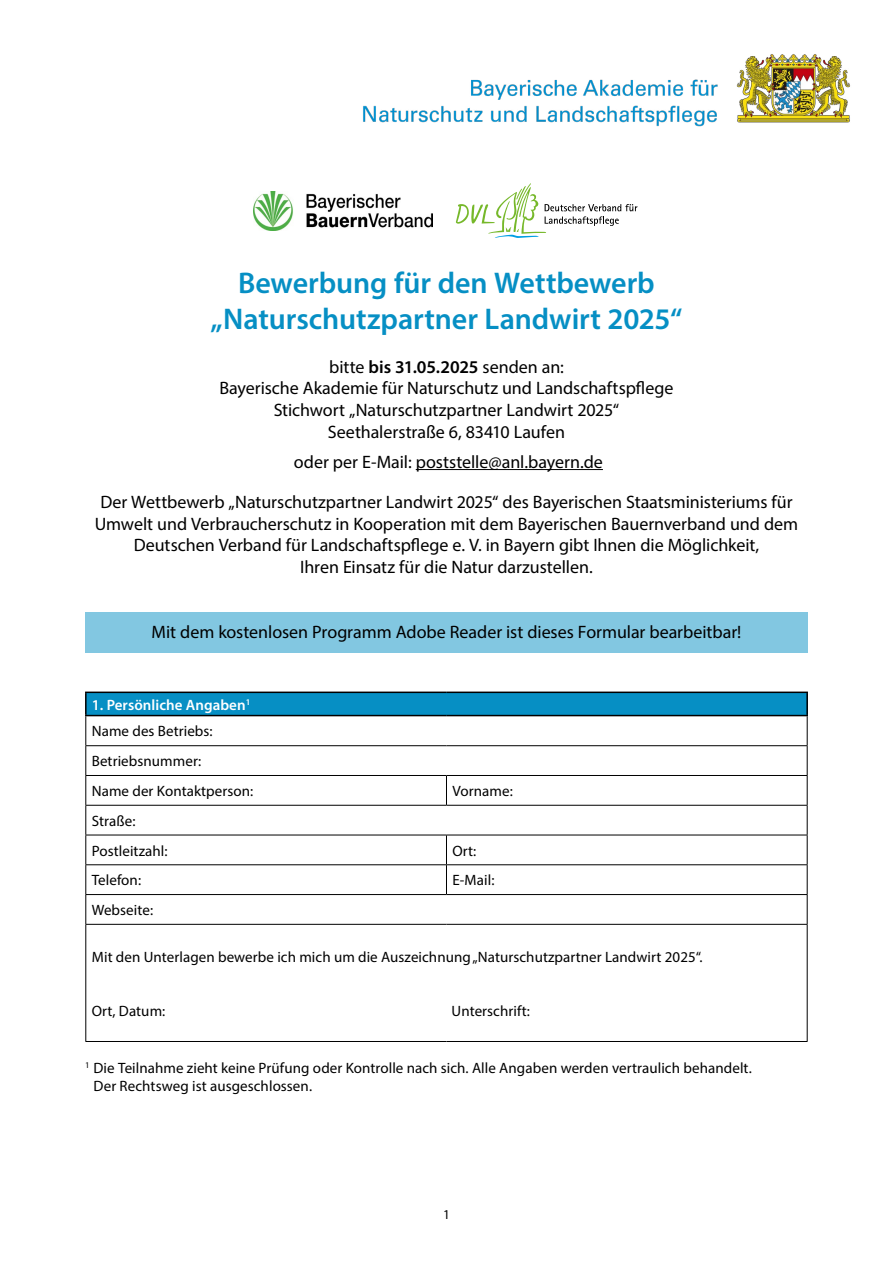
<style>
.page{position:relative;width:893px;height:1263px;background:#fff}
.page>*{position:absolute;margin:0;border:0;box-sizing:border-box;transform-origin:0 0}
.t1{font:600 30px "Myriad Pro";letter-spacing:-.005em;color:#068fc4}
.t2{font:18px/21.6px "Myriad Pro";color:#000;text-align:center}
.t3{font:15px/18px "Myriad Pro";letter-spacing:.005em;color:#000}
.t4{font:600 15px "Myriad Pro";letter-spacing:.005em;color:#fff}
.t5{font:13.5px "Myriad Pro";color:#000}
.s1{font-weight:600}
</style>
<div class="page">
<div style="left:85px;top:612px;width:723px;height:41px;background:#82c7e1"></div>
<img style="left:736px;top:54px;width:114px;height:69px">
<img style="left:363px;top:79px;width:355px;height:48px">
<hr style="left:416px;top:469px;width:187px;height:1px;background:#000">
<div style="left:86px;top:692px;width:721px;height:23px;background:#068fc4"></div>
<hr style="left:85px;top:691px;width:361px;height:2px;background:#000">
<hr style="left:85px;top:693px;width:2px;height:22px;background:#000">
<hr style="left:446px;top:691px;width:362px;height:2px;background:#000">
<hr style="left:806px;top:693px;width:2px;height:22px;background:#000">
<hr style="left:85px;top:715px;width:361px;height:1px;background:#000">
<hr style="left:446px;top:715px;width:362px;height:1px;background:#000">
<hr style="left:85px;top:745px;width:361px;height:1px;background:#000">
<hr style="left:446px;top:745px;width:361px;height:1px;background:#000">
<hr style="left:85px;top:775px;width:361px;height:1px;background:#000">
<hr style="left:446px;top:775px;width:361px;height:1px;background:#000">
<svg style="left:446px;top:776px;width:1px;height:29px"></svg>
<hr style="left:85px;top:805px;width:361px;height:1px;background:#000">
<hr style="left:446px;top:805px;width:361px;height:1px;background:#000">
<hr style="left:85px;top:835px;width:361px;height:1px;background:#000">
<hr style="left:446px;top:835px;width:361px;height:1px;background:#000">
<hr style="left:85px;top:864px;width:361px;height:1px;background:#000">
<hr style="left:446px;top:864px;width:361px;height:1px;background:#000">
<svg style="left:446px;top:835px;width:1px;height:59px"></svg>
<hr style="left:85px;top:894px;width:361px;height:1px;background:#000">
<svg style="left:85px;top:716px;width:1px;height:208px"></svg>
<hr style="left:446px;top:894px;width:361px;height:1px;background:#000">
<svg style="left:807px;top:716px;width:1px;height:208px"></svg>
<hr style="left:85px;top:924px;width:361px;height:1px;background:#000">
<hr style="left:85px;top:925px;width:1px;height:116px;background:#000">
<hr style="left:446px;top:924px;width:361px;height:1px;background:#000">
<hr style="left:807px;top:925px;width:1px;height:116px;background:#000">
<hr style="left:85px;top:1041px;width:361px;height:1px;background:#000">
<hr style="left:446px;top:1041px;width:361px;height:1px;background:#000">
<img style="left:254px;top:191px;width:178px;height:40px">
<svg style="left:456px;top:183px;width:181px;height:55px"></svg>
<p class="t1" style="left:238px;top:263px;width:418px">Bewerbung für den Wettbewerb</p>
<p class="t1" style="left:211px;top:299px;width:473px">„Naturschutzpartner Landwirt 2025“</p>
<p class="t2" style="left:329px;top:356px;width:236px">bitte <span class="s1">bis 31.05.2025</span> senden an:</p>
<p class="t2" style="left:219px;top:377px;width:456px">Bayerische Akademie für Naturschutz und Landschaftspflege<br>Stichwort „Naturschutzpartner Landwirt 2025“</p>
<p class="t2" style="left:328px;top:420px;width:239px">Seethalerstraße 6, 83410 Laufen</p>
<p class="t2" style="left:294px;top:451px;width:310px">oder per E-Mail: poststelle@anl.bayern.de</p>
<p class="t2" style="left:95px;top:491px;width:705px">Der Wettbewerb „Naturschutzpartner Landwirt 2025“ des Bayerischen Staatsministeriums für Umwelt und Verbraucherschutz in Kooperation mit dem Bayerischen Bauernverband und dem Deutschen Verband für Landschaftspflege e. V. in Bayern gibt Ihnen die Möglichkeit,<br>Ihren Einsatz für die Natur darzustellen.</p>
<p class="t2" style="left:152px;top:621px;width:591px">Mit dem kostenlosen Programm Adobe Reader ist dieses Formular bearbeitbar!</p>
<p class="t4" style="left:92px;top:695px;width:160px">1. Persönliche Angaben<sup>1</sup></p>
<p class="t3" style="left:92px;top:722px;width:122px">Name des Betriebs:</p>
<p class="t3" style="left:92px;top:752px;width:111px">Betriebsnummer:</p>
<p class="t3" style="left:92px;top:782px;width:163px">Name der Kontaktperson:</p>
<p class="t3" style="left:452px;top:782px;width:62px">Vorname:</p>
<p class="t3" style="left:92px;top:811px;width:45px">Straße:</p>
<p class="t3" style="left:92px;top:841px;width:77px">Postleitzahl:</p>
<p class="t3" style="left:452px;top:841px;width:25px">Ort:</p>
<p class="t3" style="left:92px;top:871px;width:51px">Telefon:</p>
<p class="t3" style="left:452px;top:871px;width:43px">E-Mail:</p>
<p class="t3" style="left:92px;top:901px;width:63px">Webseite:</p>
<p class="t3" style="left:92px;top:947px;width:612px">Mit den Unterlagen bewerbe ich mich um die Auszeichnung „Naturschutzpartner Landwirt 2025“.</p>
<p class="t3" style="left:92px;top:1001px;width:75px">Ort, Datum:</p>
<p class="t3" style="left:452px;top:1001px;width:80px">Unterschrift:</p>
<p class="t3" style="left:94px;top:1058px;width:660px;text-indent:-9px"><sup>1</sup> Die Teilnahme zieht keine Prüfung oder Kontrolle nach sich. Alle Angaben werden vertraulich behandelt.<br>Der Rechtsweg ist ausgeschlossen.</p>
<p class="t5" style="left:443px;top:1206px;width:8px">1</p>
</div>
